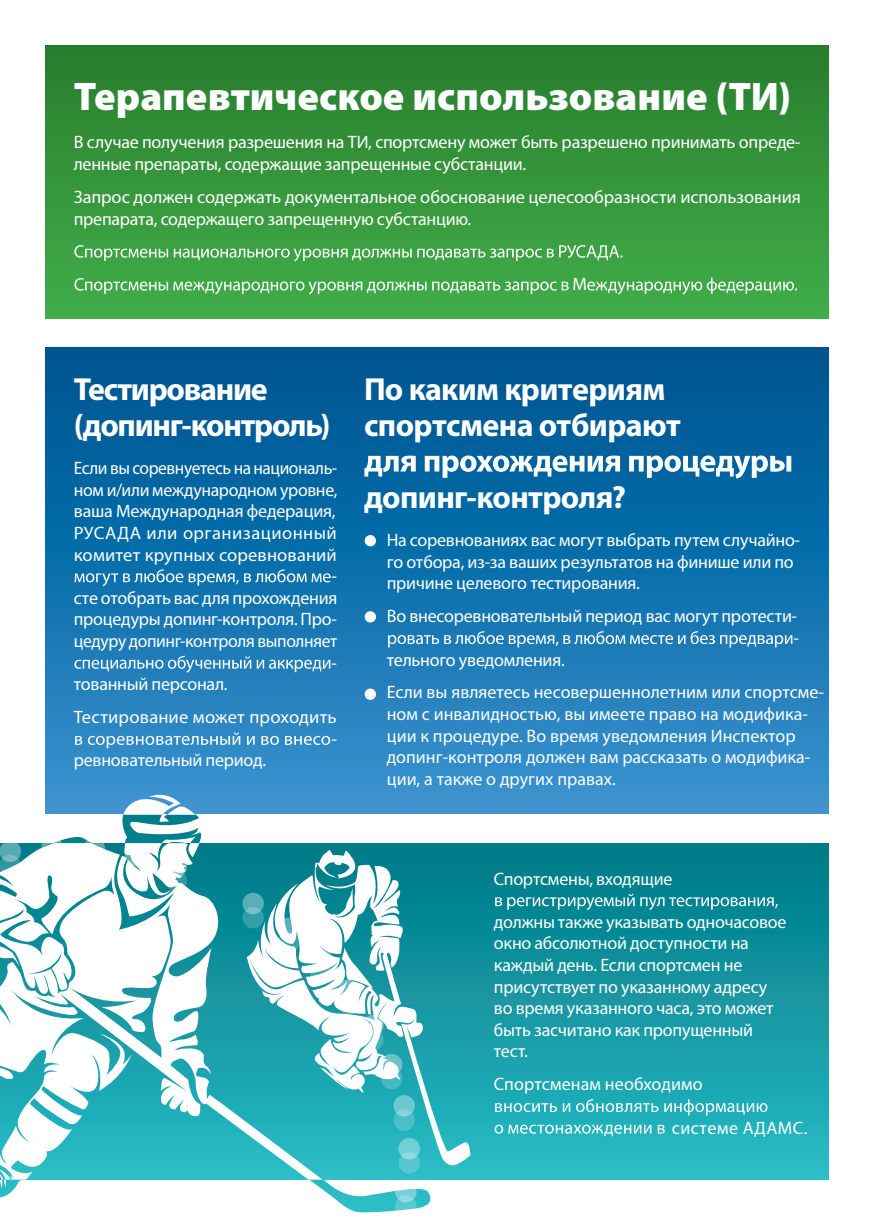
<style>
.page{position:relative;width:874px;height:1225px;background:#fff}
.page>*{position:absolute;margin:0;border:0;box-sizing:border-box;transform-origin:0 0}
.t1{font:900 40px "Myriad Pro";color:#fff}
.t2{font:700 32px/36px "Myriad Pro";letter-spacing:-.02em;color:#fff}
.t3{font:700 32px/36px "Myriad Pro";letter-spacing:-.04em;color:#fff}
.t4{font:18px/21.6px "Myriad Pro";letter-spacing:-.01em;color:#fff}
.t5{font:18px "Myriad Pro";letter-spacing:.01em;color:#fff}
.t6{font:18px "Myriad Pro";letter-spacing:.02em;color:#fff}
.t7{font:18px "Myriad Pro";letter-spacing:.03em;color:#fff}
</style>
<div class="page">
<svg style="left:0;top:1179px;width:177px;height:18px"></svg>
<div style="left:0;top:843px;width:828px;height:336px;background:linear-gradient(to bottom,#007886,#2bbbc5)"></div>
<svg style="left:242px;top:1169px;width:178px;height:44px"></svg>
<svg style="left:322px;top:850px;width:148px;height:319px"></svg>
<div style="left:45px;top:347px;width:783px;height:466px;background:linear-gradient(to bottom,#00538e,#3692cf)"></div>
<div style="left:45px;top:45px;width:783px;height:274px;background:linear-gradient(to bottom,#287d2e,#41ae49)"></div>
<svg style="left:74px;top:245px;width:548px;height:16px"></svg>
<svg style="left:74px;top:278px;width:722px;height:16px"></svg>
<svg style="left:364px;top:455px;width:426px;height:23px"></svg>
<svg style="left:388px;top:631px;width:404px;height:16px"></svg>
<svg style="left:74px;top:569px;width:256px;height:17px"></svg>
<svg style="left:45px;top:655px;width:285px;height:159px"></svg>
<svg style="left:495px;top:894px;width:282px;height:16px"></svg>
<svg style="left:495px;top:1099px;width:272px;height:16px"></svg>
<svg style="left:494px;top:1124px;width:170px;height:12px"></svg>
<svg style="left:0;top:789px;width:322px;height:390px"></svg>
<div style="left:364px;top:535px;width:12px;height:11px;background:#fff;border-radius:50%"></div>
<div style="left:364px;top:611px;width:12px;height:11px;background:#fff;border-radius:50%"></div>
<div style="left:364px;top:688px;width:12px;height:12px;background:#fff;border-radius:50%"></div>
<h1 class="t1" style="left:74px;top:69px;width:718px">Терапевтическое использование (ТИ)</h1>
<p class="t4" style="left:74px;top:131px;width:727px">В случае получения разрешения на ТИ, спортсмену может быть разрешено принимать опреде&shy;ленные препараты, содержащие запрещенные субстанции.</p>
<p class="t4" style="left:74px;top:186px;width:728px">Запрос должен содержать документальное обоснование целесообразности использования препарата, содержащего запрещенную субстанцию.</p>
<p class="t4" style="left:572px;top:273px;width:16px">М</p>
<h2 class="t3" style="left:74px;top:370px;width:258px">Тестирование (допинг-контроль)</h2>
<p class="t4" style="left:74px;top:457px;width:265px">Если вы соревнуетесь на националь-</p>
<p class="t4" style="left:74px;top:478px;width:265px">ном и/или международном уровне,</p>
<p class="t4" style="left:74px;top:500px;width:263px">ваша Международная федерация,</p>
<p class="t6" style="left:74px;top:522px;width:264px">РУСАДА или организационный</p>
<p class="t4" style="left:74px;top:543px;width:264px">комитет крупных соревнований</p>
<p class="t4" style="left:331px;top:565px;width:7px">-</p>
<p class="t4" style="left:74px;top:586px;width:265px">сте отобрать вас для прохождения</p>
<p class="t4" style="left:74px;top:608px;width:265px">процедуры допинг-контроля. Про-</p>
<p class="t4" style="left:74px;top:630px;width:265px">цедуру допинг-контроля выполняет</p>
<p class="t4" style="left:331px;top:651px;width:7px">-</p>
<p class="t4" style="left:74px;top:673px;width:155px">тованный персонал.</p>
<p class="t5" style="left:74px;top:706px;width:264px">Тестирование может проходить</p>
<p class="t4" style="left:331px;top:727px;width:7px">-</p>
<p class="t4" style="left:74px;top:749px;width:194px">ревновательный период.</p>
<h2 class="t2" style="left:364px;top:370px;width:318px">По каким критериям спортсмена отбирают</h2>
<h2 class="t2" style="left:364px;top:478px;width:263px">допинг-контроля?</h2>
<p class="t4" style="left:386px;top:529px;width:414px">На соревнованиях вас могут выбрать путем случайно&shy;го отбора, из-за ваших результатов на финише или по причине целевого тестирования.</p>
<p class="t4" style="left:386px;top:605px;width:411px">Во внесоревновательный период вас могут протести-</p>
<p class="t4" style="left:793px;top:627px;width:7px">-</p>
<p class="t4" style="left:386px;top:648px;width:179px">тельного уведомления.</p>
<p class="t4" style="left:386px;top:681px;width:438px">Если вы являетесь несовершеннолетним или спортсме&shy;ном с инвалидностью, вы имеете право на модифика&shy;ции к процедуре. Во время уведомления Инспектор допинг-контроля должен вам рассказать о модифика&shy;ции, а также о других правах.</p>
<p class="t4" style="left:493px;top:867px;width:180px">Спортсмены, входящие</p>
<p class="t4" style="left:493px;top:910px;width:294px">должны также указывать одночасовое окно абсолютной доступности на каждый день. Если спортсмен не присутствует по указанному адресу во время указанного часа, это может быть засчитано как пропущенный тест.</p>
<p class="t4" style="left:493px;top:1073px;width:210px">Спортсменам необходимо</p>
<p class="t7" style="left:671px;top:1116px;width:137px">системе АДАМС.</p>
</div>
